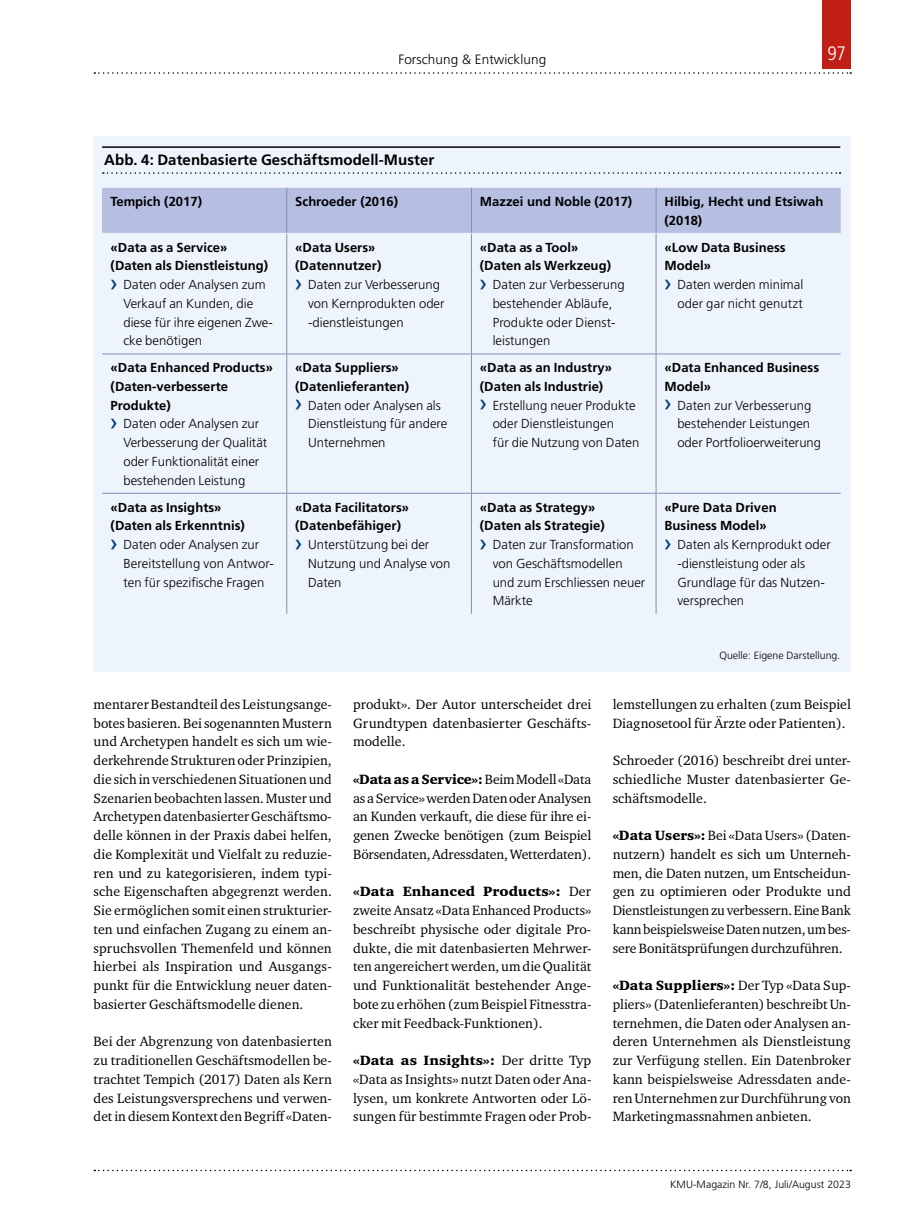
<style>
.page{position:relative;width:902px;height:1212px;background:#fff}
.page>*{position:absolute;margin:0;border:0;box-sizing:border-box;transform-origin:0 0}
.t1{font:300 condensed 19.5px "Frutiger LT Std";color:#fff}
.t2{font:700 15px "Frutiger LT Std";letter-spacing:.005em;color:#000}
.t3{font:13.8px/18.8px "Charter ITC Std";letter-spacing:.005em;color:#000;text-align:justify}
.t4{font:300 13.5px "Frutiger LT Std";letter-spacing:.005em;color:#000}
.t5{font:300 13.05px/18.8px "Frutiger LT Std";letter-spacing:.005em;color:#000}
.t6{font:700 13.05px/18.8px "Frutiger LT Std";letter-spacing:.005em;color:#000}
.t7{font:300 10.5px "Frutiger LT Std";letter-spacing:.005em;color:#000}
.s1{font-weight:400;font-size:24px;color:#003d7c}
.s2{font-weight:300}
.s3{font-weight:900}
</style>
<div class="page">
<svg style="left:94px;top:72px;width:757px;height:2px"></svg>
<div style="left:822px;top:0;width:28px;height:68px;background:#c11e15"></div>
<svg style="left:94px;top:1170px;width:757px;height:1px"></svg>
<div style="left:94px;top:136px;width:756px;height:535px;background:#eef4fb"></div>
<hr style="left:102px;top:146px;width:738px;height:2px;background:#000">
<svg style="left:103px;top:172px;width:737px;height:2px"></svg>
<div style="left:102px;top:188px;width:738px;height:45px;background:#b6bee2"></div>
<hr style="left:286px;top:188px;width:1px;height:45px;background:#808eba">
<hr style="left:471px;top:188px;width:1px;height:45px;background:#808eba">
<hr style="left:655px;top:188px;width:1px;height:45px;background:#808eba">
<hr style="left:286px;top:234px;width:1px;height:120px;background:#808eba">
<hr style="left:471px;top:234px;width:1px;height:120px;background:#808eba">
<hr style="left:655px;top:234px;width:1px;height:120px;background:#808eba">
<hr style="left:102px;top:354px;width:185px;height:1px;background:#808eba">
<hr style="left:287px;top:354px;width:184px;height:1px;background:#808eba">
<hr style="left:286px;top:354px;width:1px;height:139px;background:#808eba">
<hr style="left:471px;top:354px;width:185px;height:1px;background:#808eba">
<hr style="left:471px;top:354px;width:1px;height:139px;background:#808eba">
<hr style="left:656px;top:354px;width:184px;height:1px;background:#808eba">
<hr style="left:655px;top:354px;width:1px;height:139px;background:#808eba">
<hr style="left:102px;top:493px;width:185px;height:1px;background:#808eba">
<hr style="left:287px;top:493px;width:184px;height:1px;background:#808eba">
<hr style="left:286px;top:493px;width:1px;height:121px;background:#808eba">
<hr style="left:471px;top:493px;width:185px;height:1px;background:#808eba">
<hr style="left:471px;top:493px;width:1px;height:121px;background:#808eba">
<hr style="left:656px;top:493px;width:184px;height:1px;background:#808eba">
<hr style="left:655px;top:493px;width:1px;height:121px;background:#808eba">
<p class="t4" style="left:398px;top:51px;width:149px">Forschung &amp; Entwicklung</p>
<h1 class="t1" style="left:827px;top:42px;width:20px">97</h1>
<p class="t2" style="left:104px;top:151px;width:331px">Abb. 4: Datenbasierte Geschäftsmodell-Muster</p>
<p class="t6" style="left:111px;top:192px;width:93px">Tempich (2017)</p>
<p class="t6" style="left:295px;top:192px;width:104px">Schroeder (2016)</p>
<p class="t6" style="left:480px;top:192px;width:154px">Mazzei und Noble (2017)</p>
<p class="t6" style="left:664px;top:192px;width:160px">Hilbig, Hecht und Etsiwah (2018)</p>
<p class="t6" style="left:111px;top:238px;width:118px">«Data as a Service»</p>
<p class="t6" style="left:111px;top:257px;width:159px">(Daten als Dienstleistung)</p>
<p class="t5" style="left:111px;top:275px;width:157px"><span class="s1">›</span> Daten oder Analysen zum</p>
<p class="t5" style="left:123px;top:294px;width:131px">Verkauf an Kunden, die</p>
<p class="t5" style="left:123px;top:313px;width:151px">diese für ihre eigenen Zwe-</p>
<p class="t5" style="left:123px;top:332px;width:80px">cke benötigen</p>
<p class="t6" style="left:480px;top:238px;width:100px">«Data as a Tool»</p>
<p class="t6" style="left:480px;top:257px;width:133px">(Daten als Werkzeug)</p>
<p class="t5" style="left:480px;top:275px;width:146px"><span class="s1">›</span> Daten zur Verbesserung</p>
<p class="t5" style="left:492px;top:294px;width:121px">bestehender Abläufe,</p>
<p class="t5" style="left:492px;top:313px;width:123px">Produkte oder Dienst-</p>
<p class="t5" style="left:492px;top:332px;width:59px">leistungen</p>
<p class="t6" style="left:664px;top:238px;width:123px">«Low Data Business</p>
<p class="t6" style="left:664px;top:257px;width:48px">Model»</p>
<p class="t5" style="left:664px;top:275px;width:140px"><span class="s1">›</span> Daten werden minimal</p>
<p class="t5" style="left:677px;top:294px;width:127px">oder gar nicht genutzt</p>
<p class="t6" style="left:295px;top:238px;width:82px">«Data Users»</p>
<p class="t6" style="left:295px;top:257px;width:88px">(Datennutzer)</p>
<p class="t5" style="left:295px;top:275px;width:146px"><span class="s1">›</span> Daten zur Verbesserung</p>
<p class="t5" style="left:308px;top:294px;width:138px">von Kernprodukten oder</p>
<p class="t5" style="left:308px;top:313px;width:97px">-dienstleistungen</p>
<p class="t6" style="left:111px;top:358px;width:164px">«Data Enhanced Products» (Daten-verbesserte<br>Produkte)<br><span class="s1">›</span> <span class="s2">Daten oder Analysen zur</span></p>
<p class="t5" style="left:123px;top:433px;width:145px">Verbesserung der Qualität oder Funktionalität einer bestehenden Leistung</p>
<p class="t6" style="left:111px;top:498px;width:112px">«Data as Insights»</p>
<p class="t6" style="left:111px;top:516px;width:136px">(Daten als Erkenntnis)</p>
<p class="t5" style="left:111px;top:535px;width:150px"><span class="s1">›</span> Daten oder Analysen zur</p>
<p class="t5" style="left:123px;top:554px;width:152px">Bereitstellung von Antwor-</p>
<p class="t5" style="left:123px;top:573px;width:142px">ten für spezifische Fragen</p>
<p class="t6" style="left:295px;top:358px;width:105px">«Data Suppliers»</p>
<p class="t6" style="left:295px;top:377px;width:115px">(Datenlieferanten)</p>
<p class="t5" style="left:295px;top:396px;width:147px"><span class="s1">›</span> Daten oder Analysen als</p>
<p class="t5" style="left:308px;top:415px;width:141px">Dienstleistung für andere</p>
<p class="t5" style="left:308px;top:433px;width:79px">Unternehmen</p>
<p class="t6" style="left:295px;top:498px;width:115px">«Data Facilitators»</p>
<p class="t6" style="left:295px;top:516px;width:107px">(Datenbefähiger)</p>
<p class="t5" style="left:295px;top:535px;width:135px"><span class="s1">›</span> Unterstützung bei der</p>
<p class="t5" style="left:308px;top:554px;width:144px">Nutzung und Analyse von</p>
<p class="t5" style="left:308px;top:573px;width:35px">Daten</p>
<p class="t6" style="left:480px;top:358px;width:134px">«Data as an Industry»</p>
<p class="t6" style="left:480px;top:377px;width:125px">(Daten als Industrie)</p>
<p class="t5" style="left:480px;top:396px;width:157px"><span class="s1">›</span> Erstellung neuer Produkte</p>
<p class="t5" style="left:492px;top:415px;width:123px">oder Dienstleistungen</p>
<p class="t5" style="left:492px;top:433px;width:148px">für die Nutzung von Daten</p>
<p class="t6" style="left:664px;top:358px;width:156px">«Data Enhanced Business</p>
<p class="t6" style="left:664px;top:377px;width:48px">Model»</p>
<p class="t5" style="left:664px;top:396px;width:148px"><span class="s1">›</span> Daten zur Verbesserung</p>
<p class="t5" style="left:677px;top:415px;width:134px">bestehender Leistungen</p>
<p class="t5" style="left:677px;top:433px;width:145px">oder Portfolioerweiterung</p>
<p class="t6" style="left:480px;top:498px;width:117px">«Data as Strategy»</p>
<p class="t6" style="left:480px;top:516px;width:126px">(Daten als Strategie)</p>
<p class="t5" style="left:480px;top:535px;width:155px"><span class="s1">›</span> Daten zur Transformation</p>
<p class="t5" style="left:492px;top:554px;width:131px">von Geschäftsmodellen</p>
<p class="t5" style="left:492px;top:573px;width:154px">und zum Erschliessen neuer</p>
<p class="t5" style="left:492px;top:592px;width:42px">Märkte</p>
<p class="t6" style="left:664px;top:498px;width:114px">«Pure Data Driven</p>
<p class="t6" style="left:664px;top:516px;width:104px">Business Model»</p>
<p class="t5" style="left:664px;top:535px;width:168px"><span class="s1">›</span> Daten als Kernprodukt oder</p>
<p class="t5" style="left:677px;top:554px;width:129px">-dienstleistung oder als</p>
<p class="t5" style="left:677px;top:573px;width:149px">Grundlage für das Nutzen-</p>
<p class="t5" style="left:677px;top:592px;width:68px">versprechen</p>
<p class="t7" style="left:719px;top:649px;width:122px">Quelle: Eigene Darstellung.</p>
<p class="t3" style="left:94px;top:694px;width:240px">mentarer Bestandteil des Leistungsange&shy;botes basieren. Bei sogenannten Mustern und Archetypen handelt es sich um wie&shy;derkehrende Strukturen oder Prinzipien, die sich in verschiedenen Situationen und Szenarien beobachten lassen. Muster und Archetypen datenbasierter Geschäftsmo&shy;delle können in der Praxis dabei helfen, die Komplexität und Vielfalt zu reduzie&shy;ren und zu kategorisieren, indem typi&shy;sche Eigenschaften abgegrenzt werden.<br>Sie ermöglichen somit einen strukturier&shy;ten und einfachen Zugang zu einem an&shy;spruchsvollen Themenfeld und können hierbei als Inspiration und Ausgangs&shy;punkt für die Entwicklung neuer daten&shy;basierter Geschäftsmodelle dienen.</p>
<p class="t3" style="left:94px;top:1032px;width:240px">Bei der Abgrenzung von datenbasierten zu traditionellen Geschäftsmodellen be&shy;trachtet Tempich (2017) Daten als Kern des Leistungsversprechens und verwen&shy;det in diesem Kontext den Begriff «Daten-</p>
<p class="t3" style="left:353px;top:694px;width:240px">produkt». Der Autor unterscheidet drei Grundtypen datenbasierter Geschäfts&shy;modelle.</p>
<p class="t3" style="left:353px;top:769px;width:240px"><span class="s3">«Data as a Service»:</span> Beim Modell «Data as a Service» werden Daten oder Analysen an Kunden verkauft, die diese für ihre ei&shy;genen Zwecke benötigen (zum Beispiel Börsendaten, Adressdaten, Wetterdaten).</p>
<p class="t3" style="left:353px;top:882px;width:240px"><span class="s3">«Data Enhanced Products»:</span> Der zweite Ansatz «Data Enhanced Products» beschreibt physische oder digitale Pro&shy;dukte, die mit datenbasierten Mehrwer&shy;ten angereichert werden, um die Qualität und Funktionalität bestehender Ange&shy;bote zu erhöhen (zum Beispiel Fitnesstra&shy;cker mit Feedback-Funktionen).</p>
<p class="t3" style="left:353px;top:1051px;width:240px"><span class="s3">«Data as Insights»:</span> Der dritte Typ «Data as Insights» nutzt Daten oder Ana&shy;lysen, um konkrete Antworten oder Lö&shy;sungen für bestimmte Fragen oder Prob-</p>
<p class="t3" style="left:612px;top:694px;width:240px">lemstellungen zu erhalten (zum Beispiel<br>Diagnosetool für Ärzte oder Patienten).</p>
<p class="t3" style="left:612px;top:751px;width:240px">Schroeder (2016) beschreibt drei unter&shy;schiedliche Muster datenbasierter Ge&shy;schäftsmodelle.</p>
<p class="t3" style="left:612px;top:826px;width:240px"><span class="s3">«Data Users»:</span> Bei «Data Users» (Daten&shy;nutzern) handelt es sich um Unterneh&shy;men, die Daten nutzen, um Entscheidun&shy;gen zu optimieren oder Produkte und Dienstleistungen zu verbessern. Eine Bank kann beispielsweise Daten nutzen, um bes&shy;sere Bonitätsprüfungen durchzuführen.</p>
<p class="t3" style="left:612px;top:976px;width:240px"><span class="s3">«Data Suppliers»:</span> Der Typ «Data Sup&shy;pliers» (Datenlieferanten) beschreibt Un&shy;ternehmen, die Daten oder Analysen an&shy;deren Unternehmen als Dienstleistung zur Verfügung stellen. Ein Datenbroker kann beispielsweise Adressdaten ande&shy;ren Unternehmen zur Durchführung von Marketingmassnahmen anbieten.</p>
<p class="t7" style="left:670px;top:1178px;width:182px">KMU-Magazin Nr. 7/8, Juli/August 2023</p>
</div>
